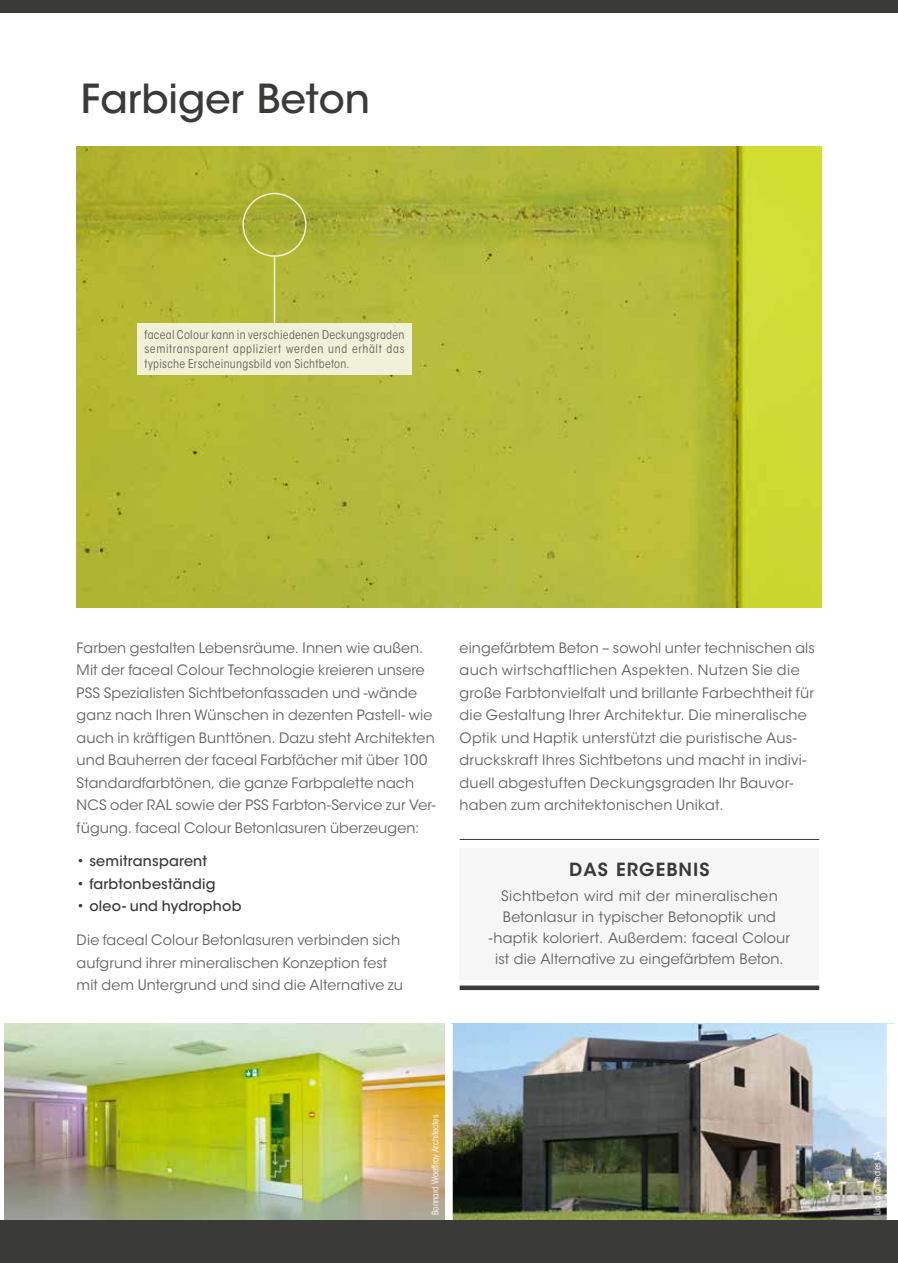
<style>
.page{position:relative;width:898px;height:1263px;background:#fff}
.page>*{position:absolute;margin:0;border:0;box-sizing:border-box;transform-origin:0 0}
.t1{font:500 39.75px "ITC Avant Garde Std";color:#3a3a39}
.t2{font:600 18px "ITC Avant Garde Std";letter-spacing:.06em;color:#3a3a39}
.t3{font:14.25px/22.5px "ITC Avant Garde Std";letter-spacing:.01em;color:#626261}
.t4{font:500 14.25px "ITC Avant Garde Std";letter-spacing:.015em;color:#3a3a39}
.t5{font:condensed 12px/14.2px "ITC Avant Garde Std";letter-spacing:.025em;color:#626261;text-align:justify}
.t6{font:condensed 9px "ITC Avant Garde Std";letter-spacing:-.01em;color:#fff}
</style>
<div class="page">
<img style="left:452px;top:1024px;width:434px;height:196px">
<img style="left:4px;top:1024px;width:440px;height:196px">
<img style="left:77px;top:146px;width:744px;height:462px">
<div style="left:137px;top:323px;width:274px;height:52px;background:#f0f1d7"></div>
<div style="left:242px;top:193px;width:64px;height:64px;border:2px solid #fff;border-radius:50%"></div>
<hr style="left:274px;top:255px;width:1px;height:68px;background:#fff">
<div style="left:459px;top:848px;width:360px;height:131px;background:#f6f6f6"></div>
<hr style="left:459px;top:839px;width:360px;height:1px;background:#3a3a39">
<div style="left:459px;top:985px;width:360px;height:5px;background:#3a3a39"></div>
<div style="left:0;top:1220px;width:897px;height:43px;background:#3a3a39"></div>
<div style="left:0;top:0;width:897px;height:13px;background:#3a3a39"></div>
<h1 class="t1" style="left:81px;top:73px;width:291px">Farbiger Beton</h1>
<p class="t5" style="left:144px;top:328px;width:261px">faceal Colour kann in verschiedenen Deckungsgraden semitransparent appliziert werden und erhält das typische Erscheinungsbild von Sichtbeton.</p>
<p class="t3" style="left:77px;top:636px;width:360px">Farben gestalten Lebensräume. Innen wie außen.<br>Mit der faceal Colour Technologie kreieren unsere PSS Spezialisten Sichtbetonfassaden und -wände ganz nach Ihren Wünschen in dezenten Pastell- wie auch in kräftigen Bunttönen. Dazu steht Architekten und Bauherren der faceal Farbfächer mit über 100<br>Standardfarbtönen, die ganze Farbpalette nach NCS oder RAL sowie der PSS Farbton-Service zur Ver&shy;fügung. faceal Colour Betonlasuren überzeugen:</p>
<p class="t4" style="left:77px;top:852px;width:132px">• semitransparent</p>
<p class="t4" style="left:77px;top:875px;width:140px">• farbtonbeständig</p>
<p class="t4" style="left:77px;top:897px;width:166px">• oleo- und hydrophob</p>
<p class="t3" style="left:77px;top:929px;width:328px">Die faceal Colour Betonlasuren verbinden sich aufgrund ihrer mineralischen Konzeption fest mit dem Untergrund und sind die Alternative zu</p>
<p class="t3" style="left:459px;top:636px;width:356px">eingefärbtem Beton – sowohl unter technischen als auch wirtschaftlichen Aspekten. Nutzen Sie die große Farbtonvielfalt und brillante Farbechtheit für die Gestaltung Ihrer Architektur. Die mineralische Optik und Haptik unterstützt die puristische Aus&shy;druckskraft Ihres Sichtbetons und macht in indivi&shy;duell abgestuften Deckungsgraden Ihr Bauvor&shy;haben zum architektonischen Unikat.</p>
<p class="t2" style="left:569px;top:858px;width:142px">DAS ERGEBNIS</p>
<p class="t3" style="left:488px;top:886px;width:302px;line-height:21px;text-align:center">Sichtbeton wird mit der mineralischen Betonlasur in typischer Betonoptik und -haptik koloriert. Außerdem: faceal Colour ist die Alternative zu eingefärbtem Beton.</p>
<p class="t6" style="left:429px;top:1215px;width:102px;rotate:-90deg">Bonnard Woeffray Architectes</p>
<p class="t6" style="left:871px;top:1215px;width:65px;rotate:-90deg">Link architectes SA</p>
</div>
